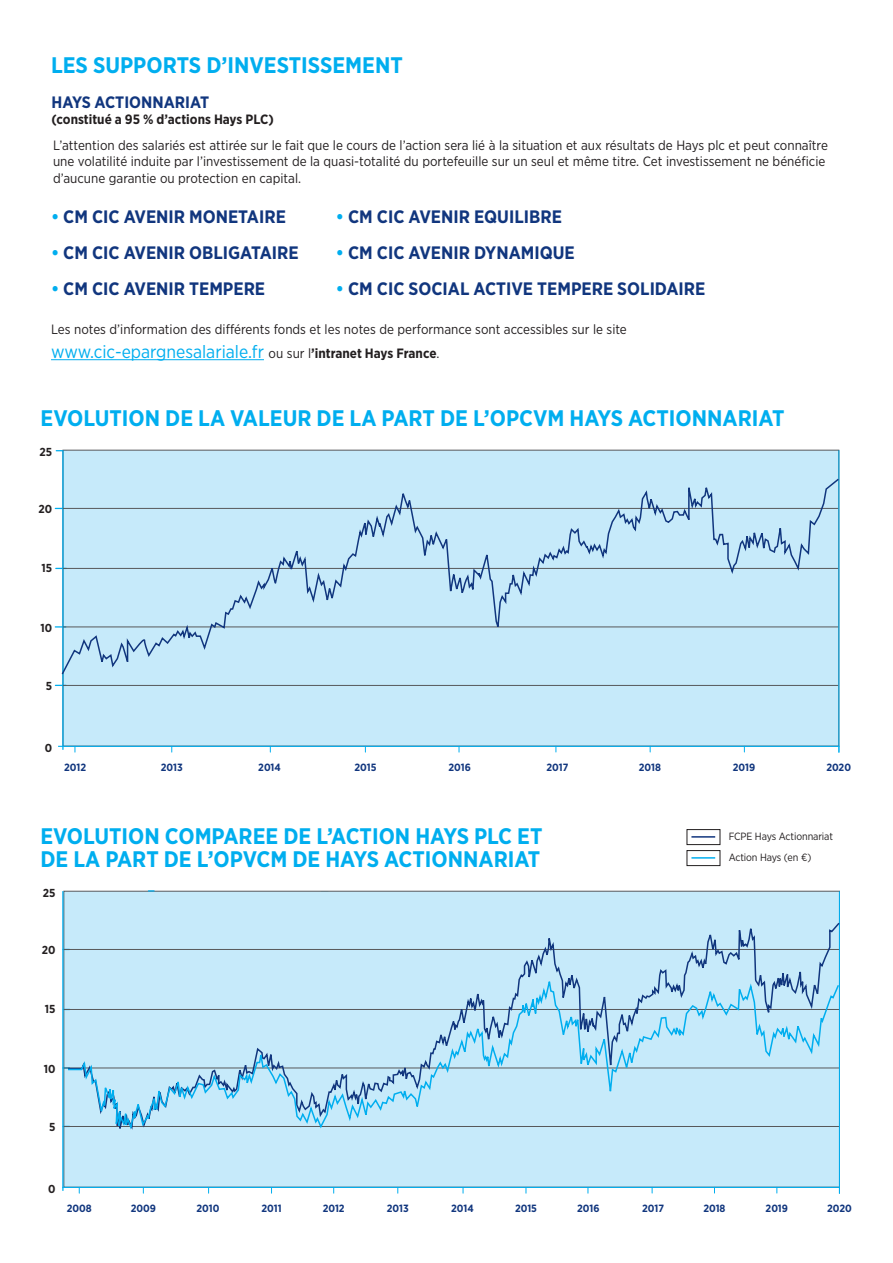
<style>
.page{position:relative;width:893px;height:1263px;background:#fff}
.page>*{position:absolute;margin:0;border:0;box-sizing:border-box;transform-origin:0 0}
.t1{font:700 22.5px/22.5px "Gotham Narrow";color:#00aeef}
.t2{font:700 18px "Gotham Narrow";color:#11367e}
.t3{font:18px "Gotham Narrow";color:#00aeef}
.t4{font:700 16.5px "Gotham Narrow";color:#11367e}
.t5{font:13.5px/16.2px "Gotham Narrow";color:#231f20}
.t6{font:700 13.5px "Gotham Narrow";color:#231f20}
.t7{font:700 11.55px "Gotham Narrow";color:#231f20}
.t8{font:700 10.5px "Gotham Narrow";color:#11367e}
.t9{font:10.5px/21px "Gotham Narrow";letter-spacing:-.01em;color:#231f20}
.s1{color:#00aeef}
.s2{font-size:13.5px;color:#231f20}
.s3{font-weight:700;font-size:13.5px;color:#231f20}
</style>
<div class="page">
<hr style="left:691px;top:857px;width:24px;height:2px;background:#00aeef">
<hr style="left:691px;top:836px;width:24px;height:2px;background:#11367e">
<div style="left:687px;top:829px;width:33px;height:16px;border:1px solid #231f20"></div>
<div style="left:687px;top:850px;width:33px;height:16px;border:1px solid #231f20"></div>
<hr style="left:51px;top:359px;width:213px;height:1px;background:#00aeef">
<div style="left:64px;top:891px;width:776px;height:296px;background:#c6eafa;border:1px solid #57585a"></div>
<div style="left:63px;top:450px;width:776px;height:296px;background:#c6eafa;border:1px solid #57585a"></div>
<hr style="left:62px;top:1187px;width:778px;height:1px;background:#00aeef">
<hr style="left:58px;top:746px;width:781px;height:1px;background:#00aeef">
<hr style="left:62px;top:891px;width:2px;height:300px;background:#00aeef">
<hr style="left:62px;top:450px;width:2px;height:300px;background:#00aeef">
<hr style="left:64px;top:949px;width:775px;height:1px;background:#57585a">
<hr style="left:64px;top:1009px;width:775px;height:1px;background:#57585a">
<hr style="left:64px;top:1068px;width:775px;height:1px;background:#57585a">
<hr style="left:64px;top:1126px;width:775px;height:1px;background:#57585a">
<hr style="left:63px;top:685px;width:775px;height:1px;background:#57585a">
<hr style="left:839px;top:891px;width:1px;height:303px;background:#00aeef">
<hr style="left:838px;top:450px;width:1px;height:303px;background:#00aeef">
<svg style="left:60px;top:471px;width:780px;height:205px"></svg>
<svg style="left:67px;top:910px;width:773px;height:64px"></svg>
<svg style="left:67px;top:974px;width:772px;height:185px"></svg>
<h1 class="t1" style="left:51px;top:54px;width:353px">LES SUPPORTS D’INVESTISSEMENT</h1>
<p class="t4" style="left:51px;top:91px;width:159px">HAYS ACTIONNARIAT</p>
<p class="t6" style="left:51px;top:111px;width:224px">(constitué a 95 % d’actions Hays PLC)</p>
<p class="t5" style="left:53px;top:137px;width:776px">L’attention des salariés est attirée sur le fait que le cours de l’action sera lié à la situation et aux résultats de Hays plc et peut connaître une volatilité induite par l’investissement de la quasi-totalité du portefeuille sur un seul et même titre. Cet investissement ne bénéficie d’aucune garantie ou protection en capital.</p>
<h2 class="t2" style="left:336px;top:205px;width:228px"><span class="s1">•</span> CM CIC AVENIR EQUILIBRE</h2>
<h2 class="t2" style="left:336px;top:241px;width:240px"><span class="s1">•</span> CM CIC AVENIR DYNAMIQUE</h2>
<h2 class="t2" style="left:336px;top:277px;width:371px"><span class="s1">•</span> CM CIC SOCIAL ACTIVE TEMPERE SOLIDAIRE</h2>
<p class="t5" style="left:51px;top:321px;width:577px">Les notes d’information des différents fonds et les notes de performance sont accessibles sur le site</p>
<h2 class="t3" style="left:51px;top:340px;width:390px">www.cic-epargnesalariale.fr <span class="s2">ou sur l</span><span class="s3">’intranet Hays France</span><span class="s2">.</span></h2>
<h2 class="t2" style="left:51px;top:205px;width:236px"><span class="s1">•</span> CM CIC AVENIR MONETAIRE</h2>
<h2 class="t2" style="left:51px;top:241px;width:249px"><span class="s1">•</span> CM CIC AVENIR OBLIGATAIRE</h2>
<h2 class="t2" style="left:51px;top:277px;width:216px"><span class="s1">•</span> CM CIC AVENIR TEMPERE</h2>
<h1 class="t1" style="left:41px;top:407px;width:745px">EVOLUTION DE LA VALEUR DE LA PART DE L’OPCVM HAYS ACTIONNARIAT</h1>
<p class="t7" style="left:39px;top:444px;width:14px">25</p>
<p class="t7" style="left:38px;top:501px;width:15px">20</p>
<p class="t7" style="left:41px;top:560px;width:12px">15</p>
<p class="t7" style="left:40px;top:621px;width:13px">10</p>
<p class="t7" style="left:46px;top:678px;width:8px">5</p>
<p class="t7" style="left:45px;top:740px;width:9px">0</p>
<p class="t8" style="left:64px;top:760px;width:23px">2012</p>
<p class="t8" style="left:161px;top:760px;width:23px">2013</p>
<p class="t8" style="left:258px;top:760px;width:24px">2014</p>
<p class="t8" style="left:355px;top:760px;width:23px">2015</p>
<p class="t8" style="left:449px;top:760px;width:24px">2016</p>
<p class="t8" style="left:546px;top:760px;width:23px">2017</p>
<p class="t8" style="left:639px;top:760px;width:24px">2018</p>
<p class="t8" style="left:733px;top:760px;width:24px">2019</p>
<p class="t8" style="left:826px;top:760px;width:26px">2020</p>
<h1 class="t1" style="left:40px;top:825px;width:504px">EVOLUTION COMPAREE DE L’ACTION HAYS PLC ET<br>DE LA PART DE L’OPVCM DE HAYS ACTIONNARIAT</h1>
<p class="t9" style="left:729px;top:826px;width:106px">FCPE Hays Actionnariat<br>Action Hays (en €)</p>
<p class="t7" style="left:43px;top:885px;width:14px">25</p>
<p class="t7" style="left:42px;top:942px;width:15px">20</p>
<p class="t7" style="left:45px;top:1001px;width:12px">15</p>
<p class="t7" style="left:44px;top:1062px;width:13px">10</p>
<p class="t7" style="left:49px;top:1119px;width:8px">5</p>
<p class="t7" style="left:48px;top:1181px;width:9px">0</p>
<p class="t8" style="left:67px;top:1201px;width:26px">2008</p>
<p class="t8" style="left:323px;top:1201px;width:23px">2012</p>
<p class="t8" style="left:131px;top:1201px;width:27px">2009</p>
<p class="t8" style="left:387px;top:1201px;width:23px">2013</p>
<p class="t8" style="left:197px;top:1201px;width:24px">2010</p>
<p class="t8" style="left:451px;top:1201px;width:24px">2014</p>
<p class="t8" style="left:262px;top:1201px;width:22px">2011</p>
<p class="t8" style="left:515px;top:1201px;width:23px">2015</p>
<p class="t8" style="left:577px;top:1201px;width:24px">2016</p>
<p class="t8" style="left:642px;top:1201px;width:23px">2017</p>
<p class="t8" style="left:703px;top:1201px;width:24px">2018</p>
<p class="t8" style="left:766px;top:1201px;width:24px">2019</p>
<p class="t8" style="left:827px;top:1201px;width:26px">2020</p>
</div>
